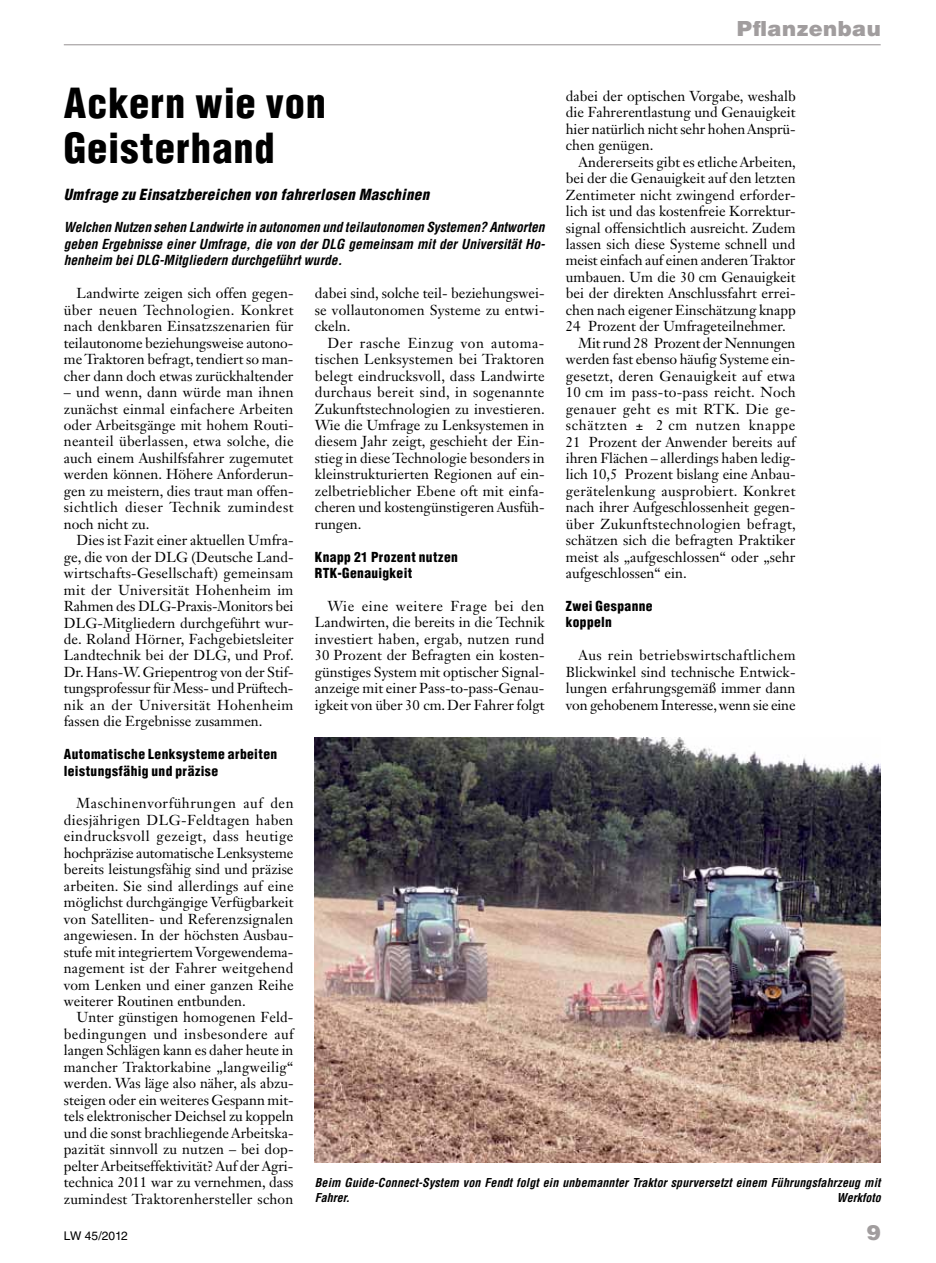
<style>
.page{position:relative;width:936px;height:1263px;background:#fff}
.page>*{position:absolute;margin:0;border:0;box-sizing:border-box;transform-origin:0 0}
.t1{font:900 condensed 40.5px/45px "Helvetica LT Std";letter-spacing:.025em;color:#000}
.t2{font:900 21px "Helvetica LT Std";letter-spacing:.02em;color:#a19d9e}
.t3{font:italic 900 condensed 15px "Helvetica LT Std";letter-spacing:.025em;color:#000}
.t4{font:14.25px/16.5px "Janson Text LT Std";color:#000;text-align:justify}
.t5{font:14.25px "Janson Text LT Std";letter-spacing:.025em;color:#000}
.t6{font:14.25px "Janson Text LT Std";letter-spacing:.02em;color:#000}
.t7{font:14.25px "Janson Text LT Std";letter-spacing:.03em;color:#000}
.t8{font:14.25px "Janson Text LT Std";letter-spacing:.045em;color:#000}
.t9{font:italic 700 condensed 13.5px/16.5px "Helvetica LT Std";color:#000;text-align:justify}
.t10{font:900 condensed 13.5px/16.5px "Helvetica LT Std";letter-spacing:.03em;color:#000}
.t11{font:italic 700 condensed 12px/15px "Helvetica LT Std";letter-spacing:.01em;color:#000}
.t12{font:12px "Helvetica LT Std";letter-spacing:-.02em;color:#000}
</style>
<div class="page">
<img style="left:315px;top:738px;width:565px;height:424px">
<hr style="left:64px;top:44px;width:816px;height:1px;background:#a19d9e">
<h2 class="t2" style="left:736px;top:15px;width:145px">Pflanzenbau</h2>
<h1 class="t1" style="left:64px;top:81px;width:264px">Ackern wie von<br>Geisterhand</h1>
<p class="t3" style="left:64px;top:185px;width:367px">Umfrage zu Einsatzbereichen von fahrerlosen Maschinen</p>
<p class="t9" style="left:64px;top:219px;width:482px">Welchen Nutzen sehen Landwirte in autonomen und teilautonomen Systemen? Antworten geben Ergebnisse einer Umfrage, die von der DLG gemeinsam mit der Universität Ho&shy;henheim bei DLG-Mitgliedern durchgeführt wurde.</p>
<p class="t4" style="left:64px;top:285px;width:231px;text-indent:13px">Landwirte zeigen sich offen gegen&shy;über neuen Technologien. Konkret nach denkbaren Einsatzszenarien für teilautonome beziehungsweise autono&shy;me Traktoren befragt, tendiert so man&shy;cher dann doch etwas zurückhaltender</p>
<p class="t4" style="left:64px;top:384px;width:231px">– und wenn, dann würde man ihnen zunächst einmal einfachere Arbeiten oder Arbeitsgänge mit hohem Routi&shy;neanteil überlassen, etwa solche, die auch einem Aushilfsfahrer zugemutet werden können. Höhere Anforderun&shy;gen zu meistern, dies traut man offen&shy;sichtlich dieser Technik zumindest noch nicht zu.</p>
<p class="t4" style="left:64px;top:532px;width:231px;text-indent:13px">Dies ist Fazit einer aktuellen Umfra&shy;ge, die von der DLG (Deutsche Land&shy;wirtschafts-Gesellschaft) gemeinsam mit der Universität Hohenheim im Rahmen des DLG-Praxis-Monitors bei DLG-Mitgliedern durchgeführt wur&shy;de. Roland Hörner, Fachgebietsleiter Landtechnik bei der DLG, und Prof.<br>Dr. Hans-W. Griepentrog von der Stif&shy;tungsprofessur für Mess- und Prüftech&shy;nik an der Universität Hohenheim fassen die Ergebnisse zusammen.</p>
<p class="t10" style="left:64px;top:746px;width:215px">Automatische Lenksysteme arbeiten leistungsfähig und präzise</p>
<p class="t4" style="left:64px;top:795px;width:231px;text-indent:13px">Maschinenvorführungen auf den diesjährigen DLG-Feldtagen haben eindrucksvoll gezeigt, dass heutige hochpräzise automatische Lenksysteme bereits leistungsfähig sind und präzise arbeiten. Sie sind allerdings auf eine möglichst durchgängige Verfügbarkeit von Satelliten- und Referenzsignalen angewiesen. In der höchsten Ausbau&shy;stufe mit integriertem Vorgewendema&shy;nagement ist der Fahrer weitgehend vom Lenken und einer ganzen Reihe weiterer Routinen entbunden.</p>
<p class="t4" style="left:64px;top:1009px;width:231px;text-indent:13px">Unter günstigen homogenen Feld&shy;bedingungen und insbesondere auf langen Schlägen kann es daher heute in mancher Traktorkabine „langweilig“ werden. Was läge also näher, als abzu&shy;steigen oder ein weiteres Gespann mit&shy;tels elektronischer Deichsel zu koppeln und die sonst brachliegende Arbeitska&shy;pazität sinnvoll zu nutzen – bei dop&shy;pelter Arbeitseffektivität? Auf der Agri&shy;technica 2011 war zu vernehmen, dass zumindest Traktorenhersteller schon</p>
<p class="t4" style="left:566px;top:88px;width:231px">dabei der optischen Vorgabe, weshalb die Fahrerentlastung und Genauigkeit hier natürlich nicht sehr hohen Ansprü&shy;chen genügen.</p>
<p class="t4" style="left:578px;top:153px;width:219px">Andererseits gibt es etliche Arbeiten,</p>
<p class="t4" style="left:566px;top:170px;width:231px">bei der die Genauigkeit auf den letzten</p>
<p class="t4" style="left:566px;top:186px;width:231px">Zentimeter nicht zwingend erforder-</p>
<p class="t4" style="left:566px;top:203px;width:231px">lich ist und das kostenfreie Korrektur-</p>
<p class="t4" style="left:566px;top:219px;width:231px">signal offensichtlich ausreicht. Zudem</p>
<p class="t4" style="left:566px;top:236px;width:231px">lassen sich diese Systeme schnell und</p>
<p class="t4" style="left:566px;top:252px;width:231px">meist einfach auf einen anderen Traktor</p>
<p class="t4" style="left:566px;top:269px;width:231px">umbauen. Um die 30 cm Genauigkeit</p>
<p class="t4" style="left:566px;top:285px;width:231px">bei der direkten Anschlussfahrt errei-</p>
<p class="t4" style="left:566px;top:302px;width:231px">chen nach eigener Einschätzung knapp</p>
<p class="t4" style="left:566px;top:318px;width:221px">24 Prozent der Umfrageteilnehmer.</p>
<p class="t4" style="left:578px;top:334px;width:218px">Mit rund 28 Prozent der Nennungen</p>
<p class="t4" style="left:565px;top:351px;width:231px">werden fast ebenso häufig Systeme ein-</p>
<p class="t6" style="left:565px;top:367px;width:231px">gesetzt, deren Genauigkeit auf etwa</p>
<p class="t5" style="left:565px;top:383px;width:231px">10 cm im pass-to-pass reicht. Noch</p>
<p class="t7" style="left:565px;top:400px;width:231px">genauer geht es mit RTK. Die ge-</p>
<p class="t8" style="left:565px;top:416px;width:231px">schätzten ± 2 cm nutzen knappe</p>
<p class="t4" style="left:565px;top:433px;width:231px">21 Prozent der Anwender bereits auf</p>
<p class="t4" style="left:565px;top:450px;width:231px">ihren Flächen – allerdings haben ledig-</p>
<p class="t4" style="left:565px;top:466px;width:231px">lich 10,5 Prozent bislang eine Anbau-</p>
<p class="t5" style="left:565px;top:482px;width:231px">gerätelenkung ausprobiert. Konkret</p>
<p class="t4" style="left:565px;top:499px;width:231px">nach ihrer Aufgeschlossenheit gegen-</p>
<p class="t5" style="left:565px;top:515px;width:231px">über Zukunftstechnologien befragt,</p>
<p class="t4" style="left:565px;top:532px;width:231px">schätzen sich die befragten Praktiker</p>
<p class="t4" style="left:565px;top:548px;width:231px">meist als „aufgeschlossen“ oder „sehr</p>
<p class="t4" style="left:565px;top:565px;width:122px">aufgeschlossen“ ein.</p>
<p class="t10" style="left:566px;top:598px;width:88px">Zwei Gespanne koppeln</p>
<p class="t4" style="left:566px;top:647px;width:231px;text-indent:13px">Aus rein betriebswirtschaftlichem Blickwinkel sind technische Entwick&shy;lungen erfahrungsgemäß immer dann von gehobenem Interesse, wenn sie eine</p>
<p class="t4" style="left:315px;top:285px;width:231px">dabei sind, solche teil- beziehungswei&shy;se vollautonomen Systeme zu entwi&shy;ckeln.</p>
<p class="t4" style="left:315px;top:334px;width:231px;text-indent:13px">Der rasche Einzug von automa&shy;tischen Lenksystemen bei Traktoren belegt eindrucksvoll, dass Landwirte durchaus bereit sind, in sogenannte Zukunftstechnologien zu investieren.<br>Wie die Umfrage zu Lenksystemen in diesem Jahr zeigt, geschieht der Ein&shy;stieg in diese Technologie besonders in kleinstrukturierten Regionen auf ein&shy;zelbetrieblicher Ebene oft mit einfa&shy;cheren und kostengünstigeren Ausfüh&shy;rungen.</p>
<p class="t10" style="left:315px;top:548px;width:145px">Knapp 21 Prozent nutzen<br>RTK-Genauigkeit</p>
<p class="t4" style="left:315px;top:598px;width:231px;text-indent:13px">Wie eine weitere Frage bei den Landwirten, die bereits in die Technik investiert haben, ergab, nutzen rund 30 Prozent der Befragten ein kosten&shy;günstiges System mit optischer Signal&shy;anzeige mit einer Pass-to-pass-Genau&shy;igkeit von über 30 cm. Der Fahrer folgt</p>
<p class="t11" style="left:315px;top:1175px;width:567px">Beim Guide-Connect-System von Fendt folgt ein unbemannter Traktor spurversetzt einem Führungsfahrzeug mit<br>Fahrer.</p>
<p class="t11" style="left:836px;top:1190px;width:45px">Werkfoto</p>
<p class="t12" style="left:64px;top:1228px;width:66px">LW 45/2012</p>
<h2 class="t2" style="left:866px;top:1218px;width:16px">9</h2>
</div>
